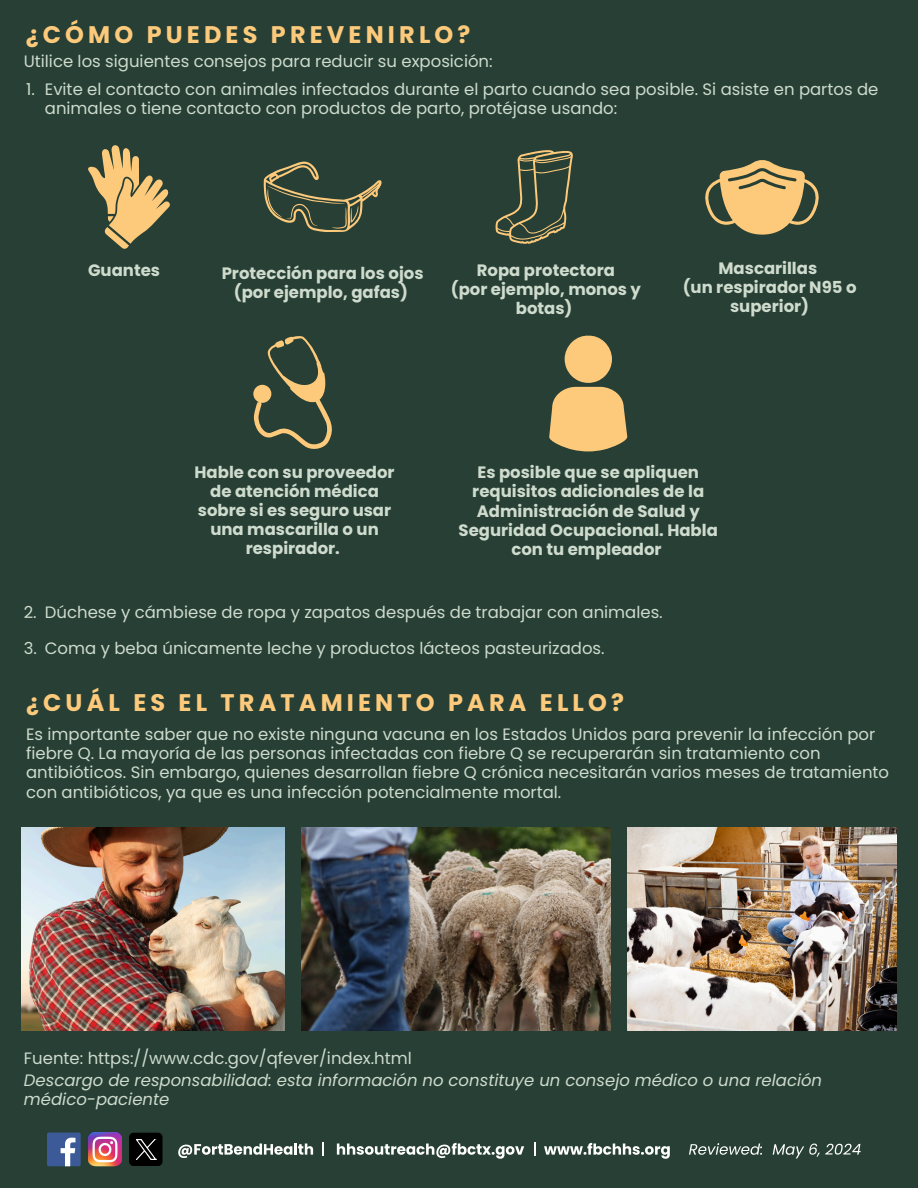
<style>
.page{position:relative;width:918px;height:1188px;background:#273f34}
.page>*{position:absolute;margin:0;border:0;box-sizing:border-box;transform-origin:0 0}
.t1{font:700 24px "Poppins";letter-spacing:.175em;color:#fdca7c}
.t2{font:16.5px/19.2px "Poppins";color:#cedbcd}
.t3{font:700 16.5px/19.2px "Poppins";color:#cedbcd;text-align:center}
.t4{font:italic 16.5px/19.2px "Poppins";color:#cedbcd}
</style>
<div class="page">
<svg style="left:253px;top:336px;width:79px;height:113px"></svg>
<svg style="left:88px;top:145px;width:82px;height:104px"></svg>
<svg style="left:263px;top:161px;width:119px;height:71px"></svg>
<svg style="left:496px;top:150px;width:77px;height:94px"></svg>
<svg style="left:705px;top:160px;width:114px;height:75px"></svg>
<svg style="left:549px;top:335px;width:79px;height:116px"></svg>
<img style="left:628px;top:828px;width:268px;height:202px">
<img style="left:302px;top:828px;width:309px;height:202px">
<img style="left:22px;top:828px;width:263px;height:202px">
<div style="left:47px;top:1133px;width:34px;height:33px;background:#3d5a98;border-radius:2px"></div>
<svg style="left:61px;top:1138px;width:14px;height:28px"></svg>
<img style="left:88px;top:1133px;width:34px;height:33px">
<div style="left:129px;top:1133px;width:34px;height:33px;background:#000;border-radius:4px"></div>
<img style="left:136px;top:1139px;width:20px;height:20px">
<svg style="left:178px;top:1144px;width:135px;height:14px"></svg>
<svg style="left:323px;top:1143px;width:1px;height:13px"></svg>
<svg style="left:337px;top:1143px;width:187px;height:16px"></svg>
<svg style="left:534px;top:1143px;width:1px;height:13px"></svg>
<svg style="left:544px;top:1143px;width:126px;height:16px"></svg>
<svg style="left:689px;top:1143px;width:73px;height:12px"></svg>
<svg style="left:773px;top:1144px;width:88px;height:14px"></svg>
<p class="t1" style="left:26px;top:18px;width:446px">¿CÓMO PUEDES PREVENIRLO?</p>
<p class="t2" style="left:24px;top:51px;width:470px">Utilice los siguientes consejos para reducir su exposición:</p>
<p class="t2" style="left:45px;top:80px;width:835px">Evite el contacto con animales infectados durante el parto cuando sea posible. Si asiste en partos de animales o tiene contacto con productos de parto, protéjase usando:</p>
<p class="t2" style="left:26px;top:80px;width:10px">1.</p>
<p class="t3" style="left:88px;top:260px;width:74px">Guantes</p>
<p class="t3" style="left:222px;top:263px;width:203px">Protección para los ojos (por ejemplo, gafas)</p>
<p class="t3" style="left:451px;top:260px;width:192px">Ropa protectora<br>(por ejemplo, monos y botas)</p>
<h2 class="t3" style="left:719px;top:259px;width:100px">Mascarillas</h2>
<p class="t3" style="left:683px;top:278px;width:175px">(un respirador N95 o superior)</p>
<p class="t3" style="left:195px;top:462px;width:202px">Hable con su proveedor de atención médica sobre si es seguro usar una mascarilla o un respirador.</p>
<p class="t3" style="left:459px;top:463px;width:261px">Es posible que se apliquen requisitos adicionales de la<br>Administración de Salud y<br>Seguridad Ocupacional. Habla con tu empleador</p>
<p class="t2" style="left:24px;top:602px;width:14px">2.</p>
<p class="t2" style="left:24px;top:638px;width:15px">3.</p>
<p class="t2" style="left:45px;top:602px;width:619px">Dúchese y cámbiese de ropa y zapatos después de trabajar con animales.</p>
<p class="t2" style="left:45px;top:638px;width:561px">Coma y beba únicamente leche y productos lácteos pasteurizados.</p>
<p class="t1" style="left:26px;top:686px;width:600px">¿CUÁL ES EL TRATAMIENTO PARA ELLO?</p>
<p class="t2" style="left:26px;top:725px;width:865px">Es importante saber que no existe ninguna vacuna en los Estados Unidos para prevenir la infección por fiebre Q. La mayoría de las personas infectadas con fiebre Q se recuperarán sin tratamiento con antibióticos. Sin embargo, quienes desarrollan fiebre Q crónica necesitarán varios meses de tratamiento con antibióticos, ya que es una infección potencialmente mortal.</p>
<p class="t2" style="left:24px;top:1048px;width:389px">Fuente: https://www.cdc.gov/qfever/index.html</p>
<p class="t4" style="left:24px;top:1071px;width:800px">Descargo de responsabilidad: esta información no constituye un consejo médico o una relación médico-paciente</p>
</div>
